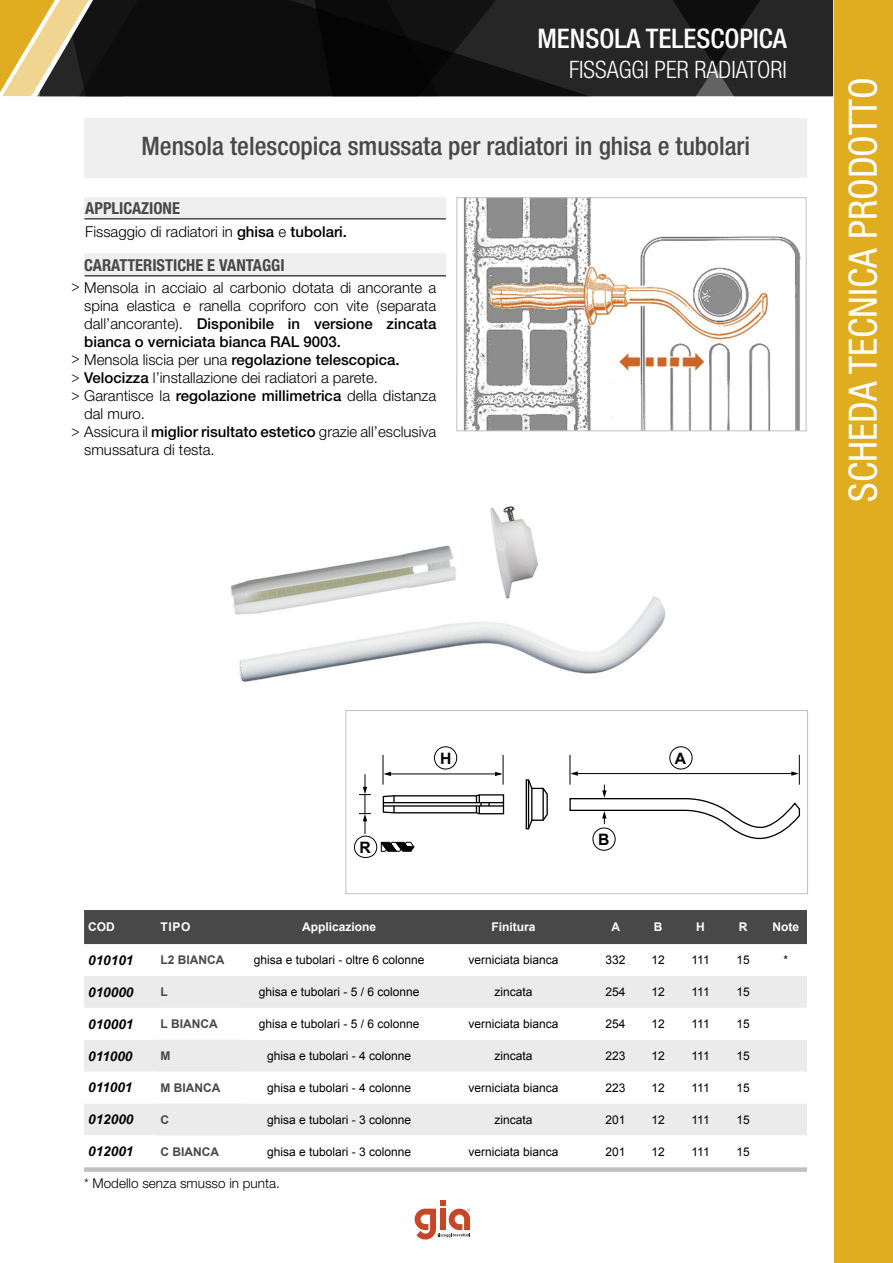
<style>
.page{position:relative;width:893px;height:1263px;background:#fff}
.page>*{position:absolute;margin:0;border:0;box-sizing:border-box;transform-origin:0 0}
.t1{font:condensed 39px "Helvetica Neue LT Std";color:#fff}
.t2{font:500 condensed 27px "Helvetica Neue LT Std";color:#fff}
.t3{font:500 condensed 25.5px "Helvetica Neue LT Std";color:#484848}
.t4{font:300 condensed 24px "Helvetica Neue LT Std";color:#fff}
.t5{font:700 condensed 16.5px "Helvetica Neue LT Std";color:#484848}
.t6{font:700 15.75px "Arial";color:#000}
.Stile_di_paragrafo_1{font:300 15px/18px "Helvetica Neue LT Std";color:#000}
.Stile_di_paragrafo_1-2{font:500 15px "Helvetica Neue LT Std";color:#000}
.Stile_di_paragrafo_1-3{font:300 15px "Helvetica Neue LT Std";color:#000;scale:.9 1}
.t7{font:italic 700 13.5px "Arial";color:#000}
.t8{font:300 13.5px "Helvetica Neue LT Std";color:#000}
.t9{font:12px "Arial";color:#000}
.t10{font:700 12px "Arial";color:#fff}
.t11{font:700 12px "Arial";color:#484848}
.s1{font-weight:500}
.s2{font-weight:300}
</style>
<div class="page">
<svg style="left:101px;top:0;width:727px;height:96px;background:#171717"></svg>
<svg style="left:0;top:0;width:101px;height:96px;background:#a18c54"></svg>
<div style="left:834px;top:0;width:59px;height:1263px;background:#e0ad20"></div>
<svg style="left:415px;top:1200px;width:55px;height:39px"></svg>
<div style="left:84px;top:119px;width:723px;height:59px;background:#efefef"></div>
<div style="left:84px;top:197px;width:362px;height:22px;background:#efefef"></div>
<div style="left:84px;top:254px;width:362px;height:21px;background:#efefef"></div>
<div style="left:84px;top:910px;width:723px;height:34px;background:#484848"></div>
<div style="left:84px;top:976px;width:723px;height:32px;background:#ebebeb"></div>
<svg style="left:84px;top:1040px;width:723px;height:95px;fill:#ebebeb"></svg>
<svg style="left:84px;top:1167px;width:723px;height:5px;background:#c6c6c6"></svg>
<img style="left:230px;top:506px;width:435px;height:176px">
<img style="left:463px;top:199px;width:338px;height:230px">
<div style="left:456px;top:197px;width:350px;height:234px;border:1px solid #c0c0c0"></div>
<svg style="left:382px;top:794px;width:123px;height:21px"></svg>
<hr style="left:383px;top:802px;width:120px;height:1px;background:#000">
<hr style="left:383px;top:805px;width:120px;height:2px;background:#000">
<svg style="left:525px;top:779px;width:23px;height:51px"></svg>
<hr style="left:528px;top:780px;width:1px;height:49px;background:#000">
<hr style="left:531px;top:788px;width:1px;height:32px;background:#000">
<hr style="left:542px;top:788px;width:2px;height:32px;background:#000">
<hr style="left:383px;top:755px;width:1px;height:30px;background:#000">
<hr style="left:503px;top:755px;width:1px;height:30px;background:#000">
<hr style="left:386px;top:774px;width:115px;height:1px;background:#000">
<div style="left:434px;top:746px;width:23px;height:23px;border:1px solid #000;border-radius:50%"></div>
<div style="left:354px;top:836px;width:23px;height:22px;border:1px solid #000;border-radius:50%"></div>
<div style="left:593px;top:828px;width:22px;height:22px;border:1px solid #000;border-radius:50%"></div>
<hr style="left:570px;top:755px;width:1px;height:30px;background:#000">
<hr style="left:799px;top:755px;width:1px;height:30px;background:#000">
<hr style="left:573px;top:773px;width:223px;height:1px;background:#000">
<div style="left:669px;top:746px;width:23px;height:23px;border:1px solid #000;border-radius:50%"></div>
<svg style="left:380px;top:841px;width:35px;height:11px"></svg>
<svg style="left:383px;top:772px;width:8px;height:4px"></svg>
<svg style="left:495px;top:772px;width:7px;height:4px"></svg>
<svg style="left:359px;top:774px;width:12px;height:60px"></svg>
<svg style="left:569px;top:785px;width:232px;height:55px"></svg>
<svg style="left:570px;top:771px;width:8px;height:5px"></svg>
<svg style="left:791px;top:771px;width:8px;height:5px"></svg>
<div style="left:345px;top:710px;width:463px;height:184px;border:1px solid #c0c0c0"></div>
<hr style="left:85px;top:275px;width:361px;height:2px;background:#484848">
<hr style="left:84px;top:218px;width:362px;height:2px;background:#484848">
<p class="t2" style="left:537px;top:22px;width:251px">MENSOLA TELESCOPICA</p>
<h3 class="t4" style="left:569px;top:55px;width:219px">FISSAGGI PER RADIATORI</h3>
<p class="t3" style="left:141px;top:131px;width:610px">Mensola telescopica smussata per radiatori in ghisa e tubolari</p>
<p class="t5" style="left:85px;top:199px;width:96px">APPLICAZIONE</p>
<p class="Stile_di_paragrafo_1" style="left:85px;top:222px;width:263px">Fissaggio di radiatori in <span class="s1">ghisa</span> e <span class="s1">tubolari.</span></p>
<p class="t5" style="left:84px;top:255px;width:202px">CARATTERISTICHE E VANTAGGI</p>
<p class="Stile_di_paragrafo_1" style="left:84px;top:279px;width:354px;text-align:justify">Mensola in acciaio al carbonio dotata di ancorante a spina elastica e ranella copriforo con vite (separata dall’ancorante). <span class="s1">Disponibile in versione zincata bianca o verniciata bianca RAL 9003.</span></p>
<p class="Stile_di_paragrafo_1-2" style="left:84px;top:351px;width:317px"><span class="s2">Mensola liscia per una</span> regolazione telescopica.</p>
<p class="Stile_di_paragrafo_1" style="left:84px;top:369px;width:295px"><span class="s1">Velocizza</span> l’installazione dei radiatori a parete.</p>
<p class="Stile_di_paragrafo_1" style="left:84px;top:387px;width:354px">Garantisce la <span class="s1">regolazione millimetrica</span> della distanza dal muro.</p>
<p class="Stile_di_paragrafo_1" style="left:84px;top:423px;width:354px">Assicura il <span class="s1">miglior risultato estetico</span> grazie all’esclusiva smussatura di testa.</p>
<p class="Stile_di_paragrafo_1-3" style="left:72px;top:277px;width:11px">&gt;</p>
<p class="Stile_di_paragrafo_1-3" style="left:72px;top:349px;width:11px">&gt;</p>
<p class="Stile_di_paragrafo_1-3" style="left:72px;top:367px;width:11px">&gt;</p>
<p class="Stile_di_paragrafo_1-3" style="left:72px;top:385px;width:11px">&gt;</p>
<p class="Stile_di_paragrafo_1-3" style="left:72px;top:421px;width:11px">&gt;</p>
<h1 class="t1" style="left:841px;top:502px;width:426px;rotate:-90deg">SCHEDA TECNICA PRODOTTO</h1>
<p class="t6" style="left:360px;top:837px;width:13px">R</p>
<p class="t6" style="left:440px;top:748px;width:13px">H</p>
<p class="t6" style="left:675px;top:748px;width:13px">A</p>
<p class="t6" style="left:598px;top:829px;width:13px">B</p>
<p class="t10" style="left:88px;top:919px;width:28px">COD</p>
<p class="t10" style="left:161px;top:919px;width:31px">TIPO</p>
<p class="t10" style="left:302px;top:919px;width:76px">Applicazione</p>
<p class="t10" style="left:492px;top:919px;width:46px">Finitura</p>
<p class="t10" style="left:611px;top:919px;width:10px">A</p>
<p class="t10" style="left:654px;top:919px;width:10px">B</p>
<p class="t10" style="left:696px;top:919px;width:10px">H</p>
<p class="t10" style="left:739px;top:919px;width:10px">R</p>
<p class="t10" style="left:772px;top:919px;width:28px">Note</p>
<p class="t7" style="left:88px;top:951px;width:47px">010101</p>
<p class="t11" style="left:161px;top:952px;width:65px">L2 BIANCA</p>
<p class="t9" style="left:254px;top:952px;width:172px">ghisa e tubolari - oltre 6 colonne</p>
<p class="t9" style="left:468px;top:952px;width:92px">verniciata bianca</p>
<p class="t9" style="left:606px;top:952px;width:22px">332</p>
<p class="t9" style="left:651px;top:952px;width:15px">12</p>
<p class="t9" style="left:691px;top:952px;width:20px">111</p>
<p class="t9" style="left:736px;top:952px;width:15px">15</p>
<p class="t9" style="left:783px;top:952px;width:6px">*</p>
<p class="t7" style="left:88px;top:983px;width:47px">010000</p>
<p class="t11" style="left:161px;top:984px;width:9px">L</p>
<p class="t9" style="left:259px;top:984px;width:162px">ghisa e tubolari - 5 / 6 colonne</p>
<p class="t9" style="left:494px;top:984px;width:40px">zincata</p>
<p class="t9" style="left:606px;top:984px;width:22px">254</p>
<p class="t9" style="left:651px;top:984px;width:15px">12</p>
<p class="t9" style="left:691px;top:984px;width:20px">111</p>
<p class="t9" style="left:736px;top:984px;width:15px">15</p>
<p class="t7" style="left:88px;top:1015px;width:47px">010001</p>
<p class="t11" style="left:161px;top:1016px;width:59px">L BIANCA</p>
<p class="t9" style="left:259px;top:1016px;width:162px">ghisa e tubolari - 5 / 6 colonne</p>
<p class="t9" style="left:468px;top:1016px;width:92px">verniciata bianca</p>
<p class="t9" style="left:606px;top:1016px;width:22px">254</p>
<p class="t9" style="left:651px;top:1016px;width:15px">12</p>
<p class="t9" style="left:691px;top:1016px;width:20px">111</p>
<p class="t9" style="left:736px;top:1016px;width:15px">15</p>
<p class="t7" style="left:88px;top:1047px;width:46px">011000</p>
<p class="t11" style="left:161px;top:1048px;width:11px">M</p>
<p class="t9" style="left:267px;top:1048px;width:146px">ghisa e tubolari - 4 colonne</p>
<p class="t9" style="left:494px;top:1048px;width:40px">zincata</p>
<p class="t9" style="left:606px;top:1048px;width:22px">223</p>
<p class="t9" style="left:651px;top:1048px;width:15px">12</p>
<p class="t9" style="left:691px;top:1048px;width:20px">111</p>
<p class="t9" style="left:736px;top:1048px;width:15px">15</p>
<p class="t7" style="left:88px;top:1079px;width:46px">011001</p>
<p class="t11" style="left:161px;top:1080px;width:61px">M BIANCA</p>
<p class="t9" style="left:267px;top:1080px;width:146px">ghisa e tubolari - 4 colonne</p>
<p class="t9" style="left:468px;top:1080px;width:92px">verniciata bianca</p>
<p class="t9" style="left:606px;top:1080px;width:22px">223</p>
<p class="t9" style="left:651px;top:1080px;width:15px">12</p>
<p class="t9" style="left:691px;top:1080px;width:20px">111</p>
<p class="t9" style="left:736px;top:1080px;width:15px">15</p>
<p class="t7" style="left:88px;top:1111px;width:47px">012000</p>
<p class="t11" style="left:161px;top:1112px;width:10px">C</p>
<p class="t9" style="left:267px;top:1112px;width:146px">ghisa e tubolari - 3 colonne</p>
<p class="t9" style="left:494px;top:1112px;width:40px">zincata</p>
<p class="t9" style="left:606px;top:1112px;width:22px">201</p>
<p class="t9" style="left:651px;top:1112px;width:15px">12</p>
<p class="t9" style="left:691px;top:1112px;width:20px">111</p>
<p class="t9" style="left:736px;top:1112px;width:15px">15</p>
<p class="t7" style="left:88px;top:1143px;width:47px">012001</p>
<p class="t11" style="left:161px;top:1143px;width:60px">C BIANCA</p>
<p class="t9" style="left:267px;top:1144px;width:146px">ghisa e tubolari - 3 colonne</p>
<p class="t9" style="left:468px;top:1144px;width:92px">verniciata bianca</p>
<p class="t9" style="left:606px;top:1144px;width:22px">201</p>
<p class="t9" style="left:651px;top:1144px;width:15px">12</p>
<p class="t9" style="left:691px;top:1144px;width:20px">111</p>
<p class="t9" style="left:736px;top:1144px;width:15px">15</p>
<p class="t8" style="left:84px;top:1174px;width:197px">* Modello senza smusso in punta.</p>
</div>
